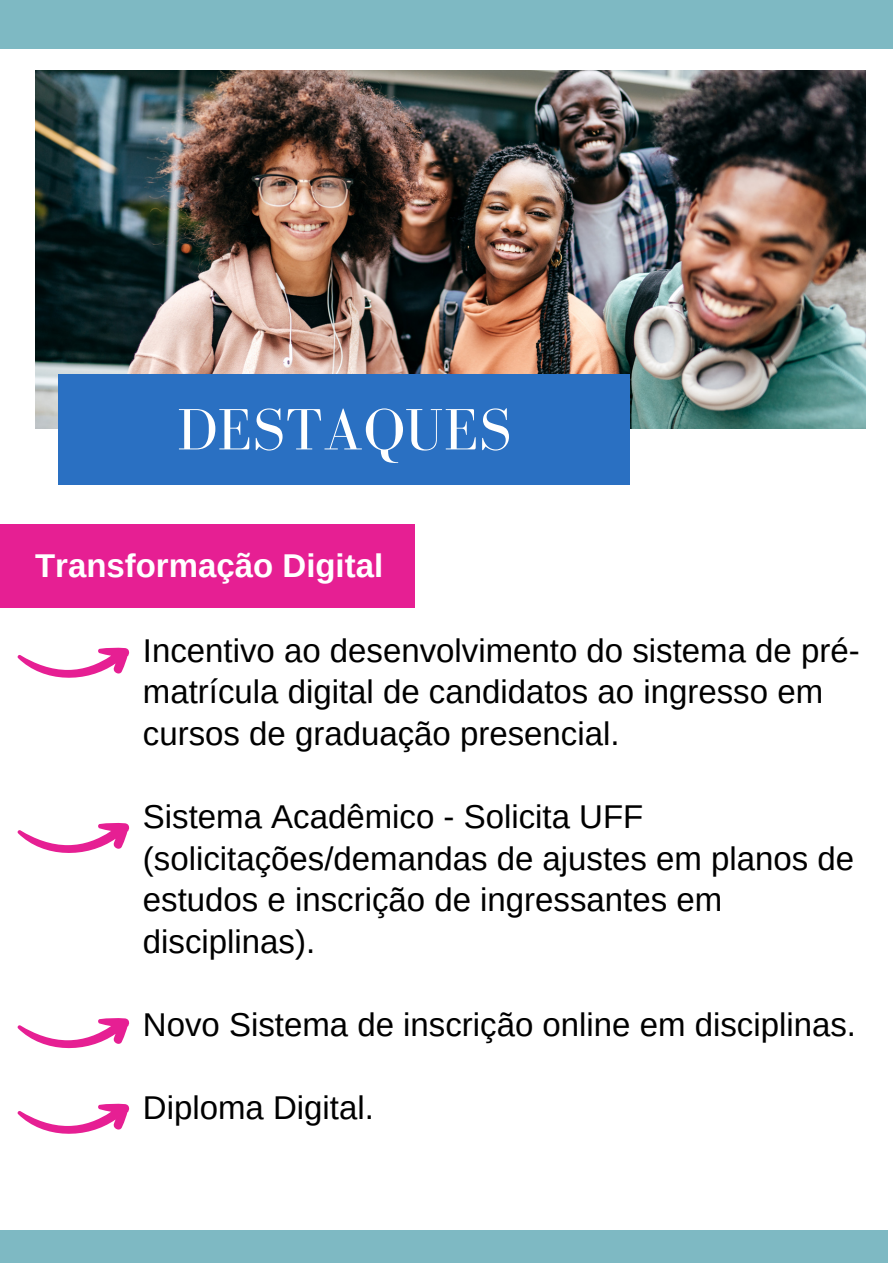
<style>
.page{position:relative;width:893px;height:1264px;background:#fff}
.page>*{position:absolute;margin:0;border:0;box-sizing:border-box;transform-origin:0 0}
.t1{font:60px "Bodoni FLF";letter-spacing:.01em;color:#fff}
.t2{font:33px/41.5px "Arimo";color:#000}
.t3{font:700 33px "Arimo";color:#fff}
</style>
<div class="page">
<div style="left:0;top:1229px;width:887px;height:33px;background:#7eb9c3"></div>
<div style="left:0;top:0;width:892px;height:49px;background:#7eb9c3"></div>
<img style="left:35px;top:70px;width:830px;height:359px">
<div style="left:58px;top:374px;width:572px;height:110px;background:#2a70c2"></div>
<div style="left:0;top:525px;width:415px;height:82px;background:#e61f93"></div>
<svg style="left:17px;top:647px;width:113px;height:31px"></svg>
<svg style="left:17px;top:822px;width:113px;height:31px"></svg>
<svg style="left:17px;top:1018px;width:113px;height:31px"></svg>
<svg style="left:17px;top:1103px;width:113px;height:31px"></svg>
<h1 class="t1" style="left:177px;top:397px;width:336px">DESTAQUES</h1>
<p class="t3" style="left:35px;top:546px;width:350px">Transformação Digital</p>
<p class="t2" style="left:143px;top:629px;width:718px">Incentivo ao desenvolvimento do sistema de pré&shy;matrícula digital de candidatos ao ingresso em cursos de graduação presencial.</p>
<p class="t2" style="left:143px;top:795px;width:713px">Sistema Acadêmico - Solicita UFF (solicitações/demandas de ajustes em planos de estudos e inscrição de ingressantes em disciplinas).</p>
<p class="t2" style="left:143px;top:1003px;width:714px">Novo Sistema de inscrição online em disciplinas.</p>
<p class="t2" style="left:143px;top:1086px;width:232px">Diploma Digital.</p>
</div>
